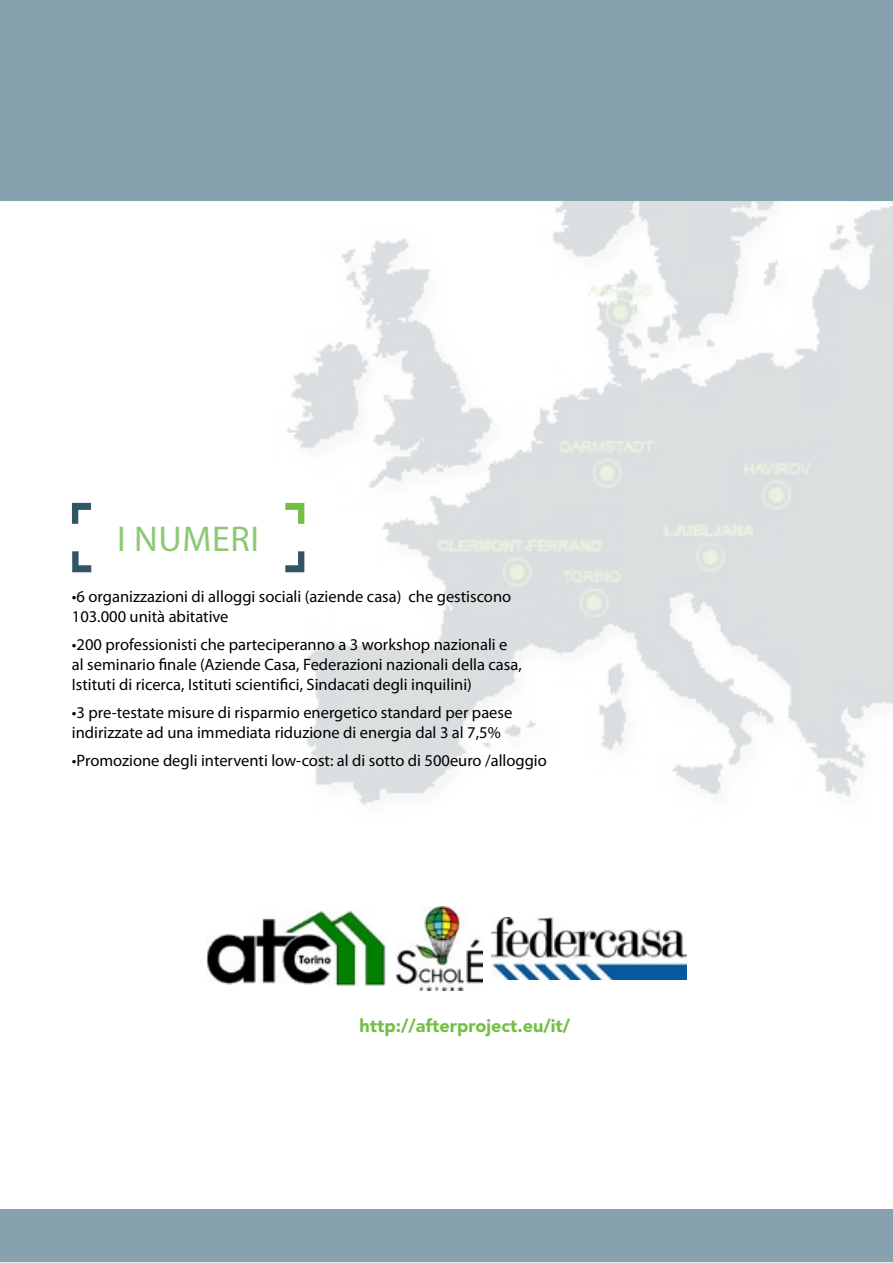
<style>
.page{position:relative;width:893px;height:1263px;background:#fff}
.page>*{position:absolute;margin:0;border:0;box-sizing:border-box;transform-origin:0 0}
.t1{font:36px "Myriad Pro";color:#8dc973}
.t2{font:900 18px "Avenir LT Std";color:#72bf44}
.t3{font:16.5px/19.8px "Myriad Pro";color:#000}
</style>
<div class="page">
<img style="left:285px;top:204px;width:608px;height:601px">
<div style="left:0;top:0;width:893px;height:204px;background:#87a1ae"></div>
<div style="left:0;top:1209px;width:893px;height:54px;background:#87a1ae"></div>
<svg style="left:72px;top:503px;width:19px;height:21px"></svg>
<svg style="left:72px;top:551px;width:19px;height:21px"></svg>
<svg style="left:285px;top:503px;width:19px;height:21px"></svg>
<svg style="left:285px;top:551px;width:19px;height:21px"></svg>
<img style="left:396px;top:906px;width:86px;height:84px">
<img style="left:491px;top:917px;width:195px;height:62px">
<img style="left:207px;top:911px;width:179px;height:74px">
<h1 class="t1" style="left:117px;top:517px;width:38px">I numeri</h1>
<p class="t3" style="left:72px;top:586px;width:441px">•6 organizzazioni di alloggi sociali (aziende casa) che gestiscono<br>103.000 unità abitative</p>
<p class="t3" style="left:72px;top:634px;width:451px">•200 professionisti che parteciperanno a 3 workshop nazionali e al seminario finale (Aziende Casa, Federazioni nazionali della casa,<br>Istituti di ricerca, Istituti scientifici, Sindacati degli inquilini)</p>
<p class="t3" style="left:72px;top:702px;width:442px">•3 pre-testate misure di risparmio energetico standard per paese indirizzate ad una immediata riduzione di energia dal 3 al 7,5%</p>
<p class="t3" style="left:72px;top:750px;width:476px">•Promozione degli interventi low-cost: al di sotto di 500euro /alloggio</p>
<p class="t2" style="left:359px;top:1015px;width:212px">http://afterproject.eu/it/</p>
</div>
